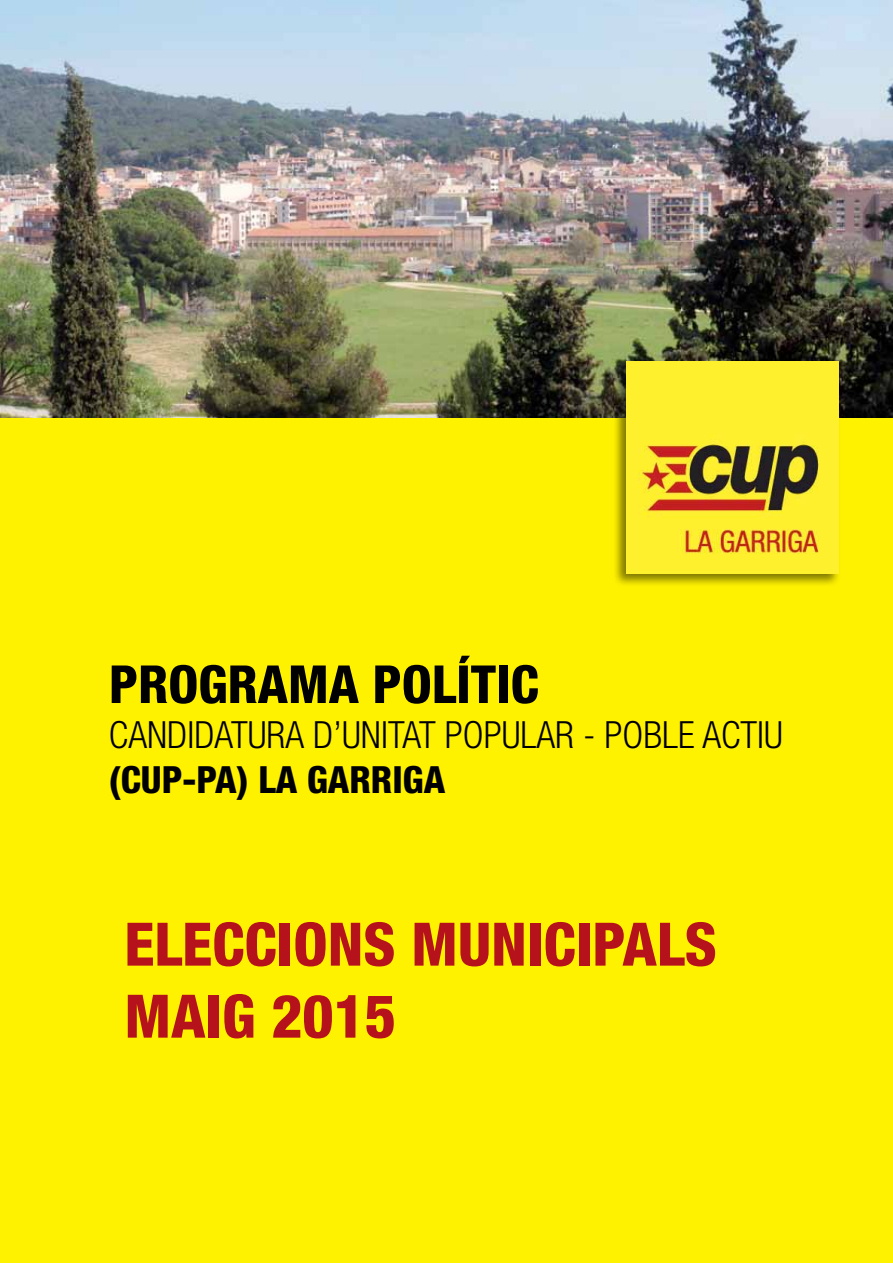
<style>
.page{position:relative;width:893px;height:1263px;background:#fff}
.page>*{position:absolute;margin:0;border:0;box-sizing:border-box;transform-origin:0 0}
.t1{font:800 condensed 60px/72px "Helvetica Neue LT Pro";color:#b5121b}
.t2{font:800 condensed 52.5px "Helvetica Neue LT Pro";color:#000}
.t3{font:300 condensed 37.5px "Helvetica Neue LT Pro";color:#000}
.t4{font:800 condensed 37.5px "Helvetica Neue LT Pro";color:#000}
</style>
<div class="page">
<div style="left:0;top:395px;width:893px;height:868px;background:#fff200"></div>
<img style="left:0;top:0;width:893px;height:417px">
<div style="left:612px;top:359px;width:229px;height:229px;background:#000;opacity:.5"></div>
<img style="left:627px;top:361px;width:212px;height:213px">
<h2 class="t2" style="left:109px;top:652px;width:431px">PROGRAMA POLÍTIC</h2>
<p class="t3" style="left:109px;top:713px;width:675px">CANDIDATURA D’UNITAT POPULAR - POBLE ACTIU</p>
<p class="t4" style="left:109px;top:756px;width:338px">(CUP-PA) LA GARRIGA</p>
<h1 class="t1" style="left:124px;top:907px;width:594px">ELECCIONS MUNICIPALS<br>MAIG 2015</h1>
</div>
